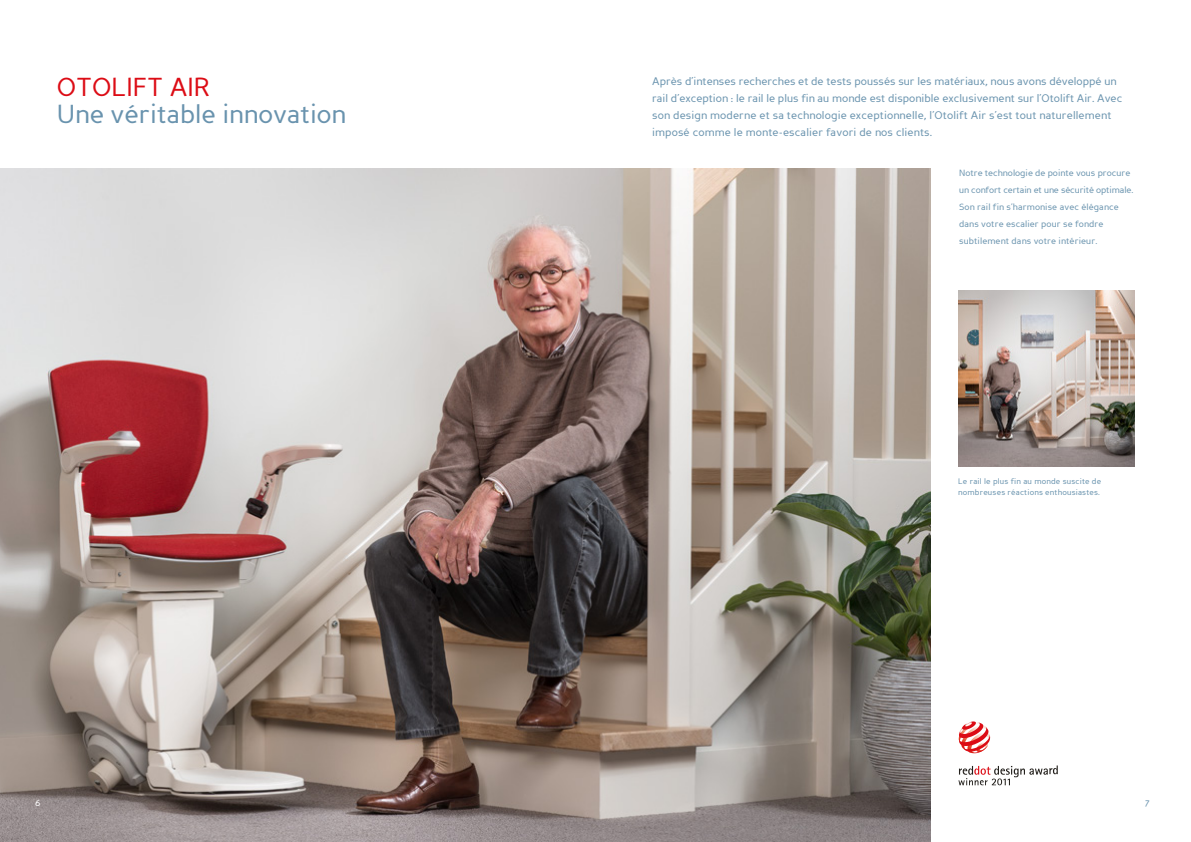
<style>
.page{position:relative;width:1191px;height:842px;background:#fff}
.page>*{position:absolute;margin:0;border:0;box-sizing:border-box;transform-origin:0 0}
.t1{font:26px "Perspective Sans";color:#6993ae}
.t2{font:26px "Perspective Sans";color:#dc0c15}
.t3{font:11px/17px "Perspective Sans";color:#6993ae}
.t4{font:10px "Perspective Sans";color:#fff}
.t5{font:10px "Perspective Sans";color:#6993ae}
.t6{font:9px/17px "Perspective Sans";letter-spacing:.01em;color:#6993ae}
.t7{font:8px/11px "Perspective Sans";letter-spacing:.02em;color:#6993ae}
</style>
<div class="page">
<img style="left:958px;top:291px;width:176px;height:176px">
<img style="left:0;top:169px;width:930px;height:673px">
<svg style="left:958px;top:765px;width:99px;height:20px"></svg>
<svg style="left:958px;top:721px;width:32px;height:32px"></svg>
<h1 class="t2" style="left:57px;top:72px;width:155px">OTOLIFT AIR</h1>
<h1 class="t1" style="left:57px;top:99px;width:291px">Une véritable innovation</h1>
<p class="t3" style="left:652px;top:73px;width:471px">Après d’intenses recherches et de tests poussés sur les matériaux, nous avons développé un rail d’exception : le rail le plus fin au monde est disponible exclusivement sur l’Otolift Air. Avec son design moderne et sa technologie exceptionnelle, l’Otolift Air s’est tout naturellement imposé comme le monte-escalier favori de nos clients.</p>
<p class="t6" style="left:959px;top:165px;width:176px">Notre technologie de pointe vous procure un confort certain et une sécurité optimale.<br>Son rail fin s’harmonise avec élégance dans votre escalier pour se fondre subtilement dans votre intérieur.</p>
<p class="t7" style="left:958px;top:475px;width:144px">Le rail le plus fin au monde suscite de nombreuses réactions enthousiastes.</p>
<p class="t4" style="left:35px;top:797px;width:7px">6</p>
<p class="t5" style="left:1144px;top:797px;width:6px">7</p>
</div>
